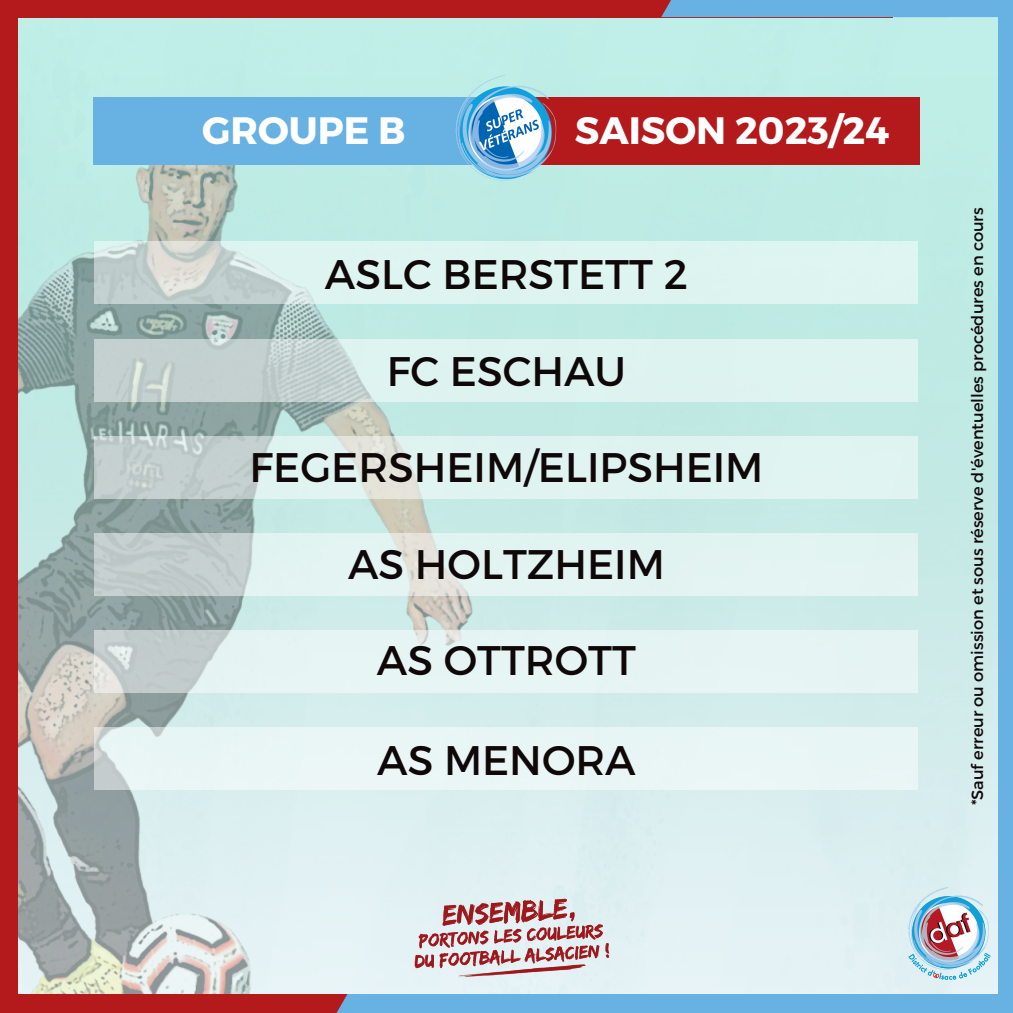
<style>
.page{position:relative;width:1013px;height:1013px;background:#fff}
.page>*{position:absolute;margin:0;border:0;box-sizing:border-box;transform-origin:0 0}
.t1{font:41.25px "Montserrat";color:#100808}
.t2{font:700 38.12px "Montserrat";color:#fff}
.t3{font:16.25px "Montserrat";color:#100808}
</style>
<div class="page">
<img style="left:18px;top:17px;width:979px;height:977px">
<img style="left:18px;top:69px;width:883px;height:925px">
<div style="left:997px;top:0;width:15px;height:1012px;background:#67b2e3"></div>
<div style="left:171px;top:994px;width:841px;height:18px;background:#67b2e3"></div>
<div style="left:0;top:0;width:892px;height:17px;background:#b4191c"></div>
<div style="left:661px;top:0;width:287px;height:17px;background:#67b2e3"></div>
<div style="left:895px;top:0;width:117px;height:17px;background:#67b2e3"></div>
<div style="left:0;top:0;width:18px;height:1012px;background:#b4191c"></div>
<div style="left:181px;top:994px;width:166px;height:18px;background:#b4191c"></div>
<div style="left:0;top:994px;width:275px;height:18px;background:#b4191c"></div>
<img style="left:907px;top:886px;width:83px;height:96px">
<img style="left:402px;top:894px;width:208px;height:87px">
<div style="left:93px;top:97px;width:403px;height:68px;background:#67b2e3"></div>
<div style="left:516px;top:97px;width:404px;height:68px;background:#b4191c"></div>
<img style="left:447px;top:70px;width:118px;height:117px">
<svg style="left:95px;top:241px;width:823px;height:63px;background:#d9edea"></svg>
<svg style="left:95px;top:339px;width:823px;height:62px;background:#d5e8e5"></svg>
<svg style="left:95px;top:436px;width:823px;height:62px;background:#d9eae8"></svg>
<svg style="left:95px;top:533px;width:823px;height:62px;background:#dcebe9"></svg>
<svg style="left:95px;top:630px;width:823px;height:62px;background:#e1efee"></svg>
<div style="left:95px;top:727px;width:823px;height:63px;background:#e9f5f6"></div>
<p class="t2" style="left:202px;top:106px;width:205px">GROUPE B</p>
<p class="t2" style="left:575px;top:106px;width:316px">SAISON 2023/24</p>
<p class="t1" style="left:325px;top:248px;width:364px">ASLC BERSTETT 2</p>
<p class="t1" style="left:387px;top:344px;width:241px">FC ESCHAU</p>
<p class="t1" style="left:249px;top:441px;width:515px">FEGERSHEIM/ELIPSHEIM</p>
<p class="t1" style="left:348px;top:537px;width:318px">AS HOLTZHEIM</p>
<p class="t1" style="left:377px;top:633px;width:261px">AS OTTROTT</p>
<p class="t1" style="left:377px;top:733px;width:260px">AS MENORA</p>
<p class="t3" style="left:966px;top:805px;width:599px;rotate:-90deg">*Sauf erreur ou omission et sous réserve d'éventuelles procédures en cours</p>
</div>
